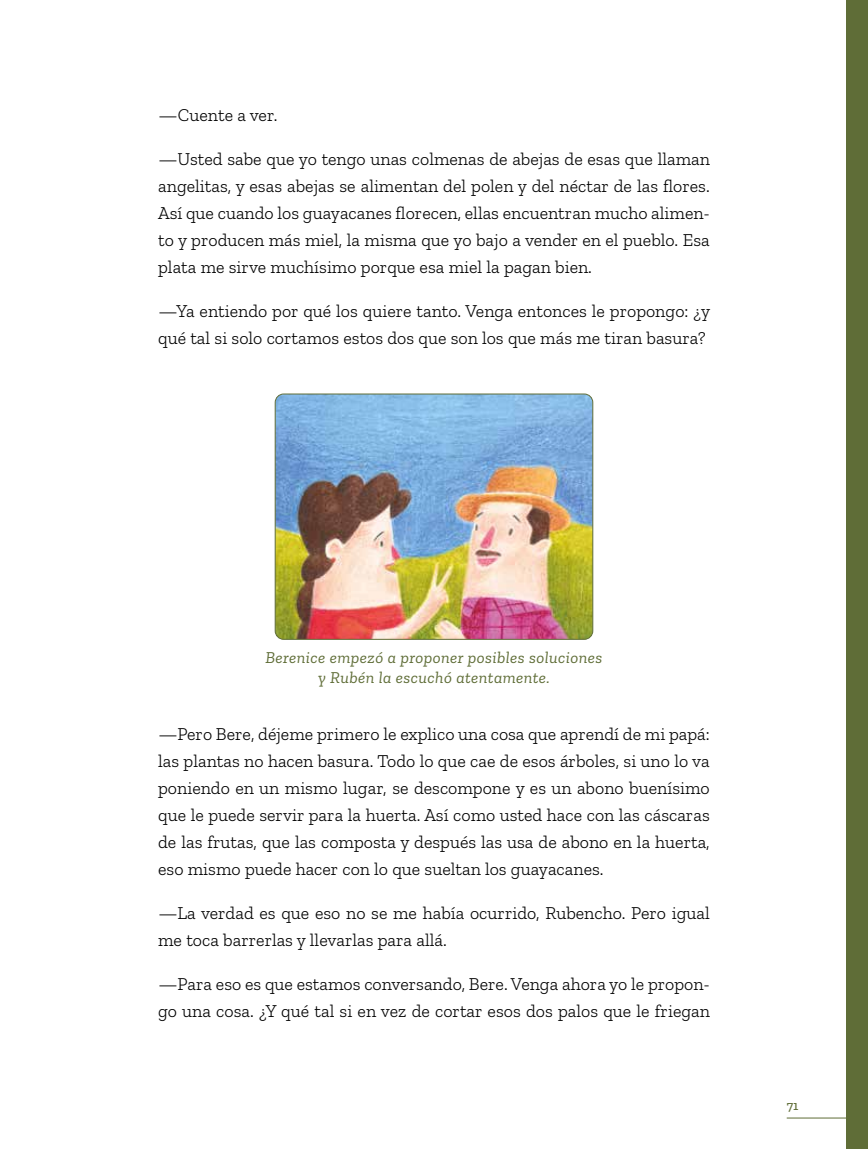
<style>
.page{position:relative;width:868px;height:1149px;background:#fff}
.page>*{position:absolute;margin:0;border:0;box-sizing:border-box;transform-origin:0 0}
.t1{font:300 18px/27px "Zilla Slab";color:#000}
.t2{font:italic 16.5px/19.8px "Zilla Slab";letter-spacing:.025em;color:#5f6d37;text-align:center}
.t3{font:500 13.5px "Zilla Slab";color:#5f6d37}
</style>
<div class="page">
<div style="left:846px;top:0;width:21px;height:1148px;background:#5f6d37"></div>
<hr style="left:786px;top:1117px;width:81px;height:1px;background:#5f6d37">
<img style="left:275px;top:395px;width:317px;height:244px">
<div style="left:275px;top:393px;width:318px;height:246px;border:1px solid #5f6d37;border-radius:9px"></div>
<p class="t1" style="left:158px;top:101px;width:121px">—Cuente a ver.</p>
<p class="t1" style="left:158px;top:145px;width:553px;text-align:justify">—Usted sabe que yo tengo unas colmenas de abejas de esas que llaman angelitas, y esas abejas se alimentan del polen y del néctar de las flores.<br>Así que cuando los guayacanes florecen, ellas encuentran mucho alimen&shy;to y producen más miel, la misma que yo bajo a vender en el pueblo. Esa plata me sirve muchísimo porque esa miel la pagan bien.</p>
<p class="t1" style="left:158px;top:297px;width:553px">—Ya entiendo por qué los quiere tanto. Venga entonces le propongo: ¿y qué tal si solo cortamos estos dos que son los que más me tiran basura?</p>
<p class="t2" style="left:265px;top:647px;width:338px">Berenice empezó a proponer posibles soluciones y Rubén la escuchó atentamente.</p>
<p class="t1" style="left:158px;top:720px;width:553px;text-align:justify">—Pero Bere, déjeme primero le explico una cosa que aprendí de mi papá: las plantas no hacen basura. Todo lo que cae de esos árboles, si uno lo va poniendo en un mismo lugar, se descompone y es un abono buenísimo que le puede servir para la huerta. Así como usted hace con las cáscaras de las frutas, que las composta y después las usa de abono en la huerta, eso mismo puede hacer con lo que sueltan los guayacanes.</p>
<p class="t1" style="left:158px;top:899px;width:553px">—La verdad es que eso no se me había ocurrido, Rubencho. Pero igual me toca barrerlas y llevarlas para allá.</p>
<p class="t1" style="left:158px;top:970px;width:553px">—Para eso es que estamos conversando, Bere. Venga ahora yo le propon&shy;go una cosa. ¿Y qué tal si en vez de cortar esos dos palos que le friegan</p>
<p class="t3" style="left:786px;top:1097px;width:13px">71</p>
</div>
